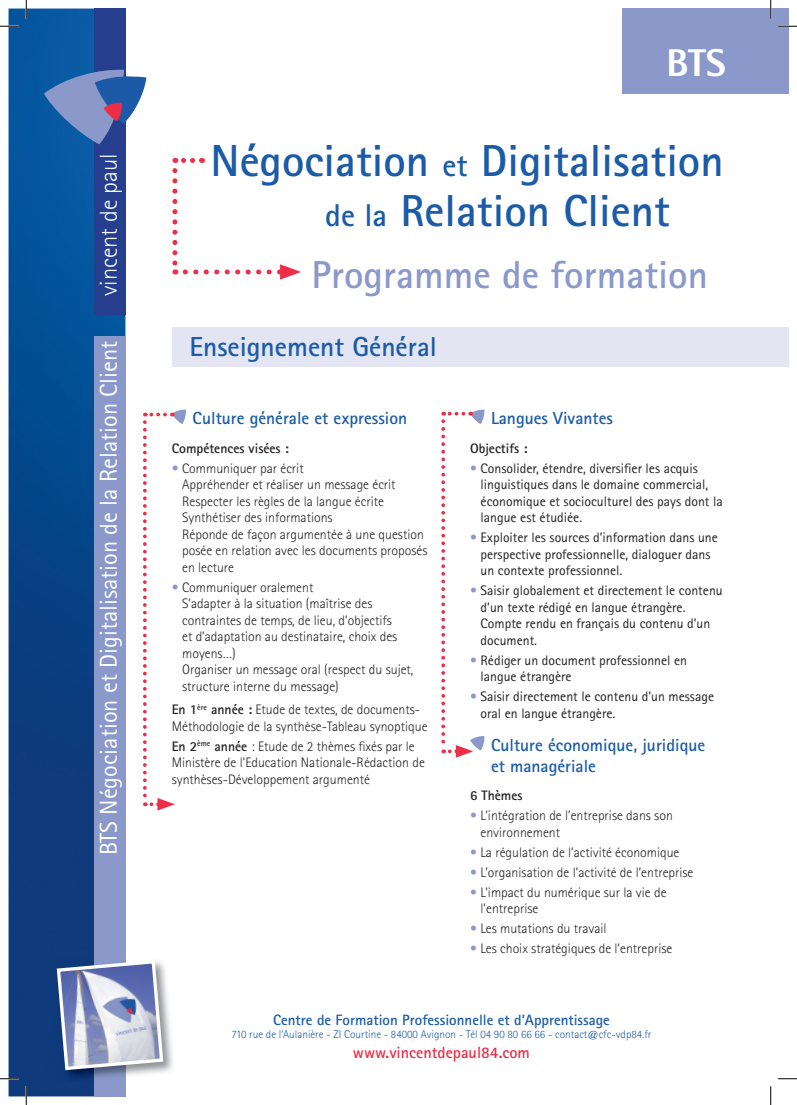
<style>
.page{position:relative;width:797px;height:1105px;background:#fff}
.page>*{position:absolute;margin:0;border:0;box-sizing:border-box;transform-origin:0 0}
.t1{font:700 44.88px/49.5px "Rotis Sans Serif";color:#1b5ba7}
.t2{font:700 39px "Rotis Sans Serif";color:#8a99ca}
.t3{font:800 38.75px "Rotis Semi Sans";color:#fff}
.t4{font:700 27.5px "Rotis Sans Serif";color:#1b5ba7}
.t5{font:24.38px "Rotis Sans Serif";color:#fff}
.t6{font:300 24.38px "Rotis Sans Serif";color:#fff}
.t7{font:700 17.5px/21px "Rotis Sans Serif";color:#1b5ba7}
.t8{font:700 16.25px "Rotis Sans Serif";color:#ee2d46}
.t9{font:700 15px "Rotis Sans Serif";color:#1b5ba7}
.t10{font:300 13.75px/16.5px "Rotis Sans Serif";color:#231f20}
.t11{font:13.75px/16.5px "Rotis Sans Serif";color:#231f20}
.t12{font:700 13.75px "Rotis Sans Serif";color:#231f20}
.t13{font:300 11.25px "Rotis Sans Serif";color:#1b5ba7}
.s1{font-size:31.5px}
.s2{font-weight:400;color:#8a99ca}
.s3{font-weight:700}
.s4{color:#8a99ca}
</style>
<div class="page">
<img style="left:9px;top:9px;width:116px;height:1087px">
<div style="left:94px;top:9px;width:32px;height:306px;background:#253f8e"></div>
<svg style="left:44px;top:69px;width:102px;height:75px"></svg>
<div style="left:94px;top:336px;width:32px;height:760px;background:#8a99ca"></div>
<div style="left:172px;top:327px;width:616px;height:40px;background:#e3e6f2"></div>
<img style="left:55px;top:974px;width:118px;height:108px">
<svg style="left:55px;top:958px;width:110px;height:114px"></svg>
<div style="left:622px;top:9px;width:166px;height:85px;background:#8a99ca"></div>
<svg style="left:441px;top:409px;width:43px;height:349px"></svg>
<svg style="left:143px;top:409px;width:43px;height:402px"></svg>
<svg style="left:175px;top:158px;width:18px;height:5px"></svg>
<svg style="left:172px;top:171px;width:5px;height:103px"></svg>
<svg style="left:185px;top:264px;width:116px;height:16px"></svg>
<svg style="left:0;top:25px;width:19px;height:2px"></svg>
<svg style="left:778px;top:25px;width:19px;height:2px"></svg>
<svg style="left:0;top:1078px;width:19px;height:1px"></svg>
<svg style="left:778px;top:1078px;width:19px;height:1px"></svg>
<svg style="left:25px;top:0;width:2px;height:19px"></svg>
<svg style="left:25px;top:1086px;width:2px;height:19px"></svg>
<svg style="left:770px;top:0;width:1px;height:19px"></svg>
<svg style="left:770px;top:1086px;width:1px;height:19px"></svg>
<h3 class="t6" style="left:95px;top:296px;width:144px;rotate:-90deg">vincent de paul</h3>
<h3 class="t5" style="left:94px;top:855px;width:516px;rotate:-90deg">BTS Négociation et Digitalisation de la Relation Client</h3>
<h3 class="t3" style="left:666px;top:38px;width:61px">BTS</h3>
<h1 class="t1" style="left:325px;top:135px;width:400px;text-indent:-115px">Négociation <span class="s1">et</span> Digitalisation <span class="s1">de la</span> Relation Client</h1>
<h2 class="t2" style="left:311px;top:250px;width:398px">Programme de formation</h2>
<h3 class="t4" style="left:189px;top:329px;width:249px">Enseignement Général</h3>
<p class="t7" style="left:193px;top:407px;width:216px">Culture générale et expression</p>
<p class="t12" style="left:172px;top:439px;width:119px">Compétences visées :</p>
<p class="t10" style="left:182px;top:460px;width:247px;text-indent:-10px"><span class="s2">•</span> Communiquer par écrit<br>Appréhender et réaliser un message écrit Respecter les règles de la langue écrite Synthétiser des informations<br>Réponde de façon argumentée à une question posée en relation avec les documents proposés en lecture</p>
<p class="t10" style="left:182px;top:579px;width:233px;text-indent:-10px"><span class="s2">•</span> Communiquer oralement<br>S’adapter à la situation (maîtrise des contraintes de temps, de lieu, d’objectifs<br>et d’adaptation au destinataire, choix des moyens…)<br>Organiser un message oral (respect du sujet, structure interne du message)</p>
<p class="t10" style="left:172px;top:701px;width:257px"><span class="s3">En 1</span><sup>ère</sup> <span class="s3">année :</span> Etude de textes, de documents-<br>Méthodologie de la synthèse-Tableau synoptique</p>
<p class="t10" style="left:172px;top:738px;width:255px"><span class="s3">En 2</span><sup>ème</sup> <span class="s3">année</span> : Etude de 2 thèmes fixés par le<br>Ministère de l’Education Nationale-Rédaction de synthèses-Développement argumenté</p>
<p class="t7" style="left:491px;top:407px;width:123px">Langues Vivantes</p>
<p class="t12" style="left:470px;top:439px;width:59px">Objectifs :</p>
<p class="t11" style="left:480px;top:460px;width:244px;text-indent:-10px"><span class="s4">•</span> Consolider, étendre, diversifier les acquis linguistiques dans le domaine commercial, économique et socioculturel des pays dont la langue est étudiée.</p>
<p class="t11" style="left:480px;top:529px;width:239px;text-indent:-10px"><span class="s4">•</span> Exploiter les sources d’information dans une perspective professionnelle, dialoguer dans un contexte professionnel.</p>
<p class="t11" style="left:480px;top:582px;width:244px;text-indent:-10px"><span class="s4">•</span> Saisir globalement et directement le contenu d’un texte rédigé en langue étrangère.<br>Compte rendu en français du contenu d’un document.</p>
<p class="t11" style="left:480px;top:652px;width:208px;text-indent:-10px"><span class="s4">•</span> Rédiger un document professionnel en langue étrangère</p>
<p class="t11" style="left:480px;top:688px;width:235px;text-indent:-10px"><span class="s4">•</span> Saisir directement le contenu d’un message oral en langue étrangère.</p>
<p class="t7" style="left:491px;top:734px;width:216px">Culture économique, juridique et managériale</p>
<p class="t12" style="left:470px;top:787px;width:54px">6 Thèmes</p>
<p class="t10" style="left:480px;top:807px;width:194px;text-indent:-10px"><span class="s2">•</span> L’intégration de l’entreprise dans son environnement</p>
<p class="t10" style="left:470px;top:844px;width:211px"><span class="s2">•</span> La régulation de l’activité économique</p>
<p class="t10" style="left:470px;top:864px;width:225px"><span class="s2">•</span> L’organisation de l’activité de l’entreprise</p>
<p class="t10" style="left:480px;top:884px;width:187px;text-indent:-10px"><span class="s2">•</span> L’impact du numérique sur la vie de l’entreprise</p>
<p class="t10" style="left:470px;top:920px;width:138px"><span class="s2">•</span> Les mutations du travail</p>
<p class="t10" style="left:470px;top:940px;width:204px"><span class="s2">•</span> Les choix stratégiques de l’entreprise</p>
<p class="t9" style="left:273px;top:1010px;width:338px">Centre de Formation Professionnelle et d’Apprentissage</p>
<p class="t13" style="left:231px;top:1028px;width:421px">710 rue de l’Aulanière - ZI Courtine - 84000 Avignon - Tél 04 90 80 66 66 - contact@cfc-vdp84.fr</p>
<p class="t8" style="left:353px;top:1042px;width:178px">www.vincentdepaul84.com</p>
</div>
